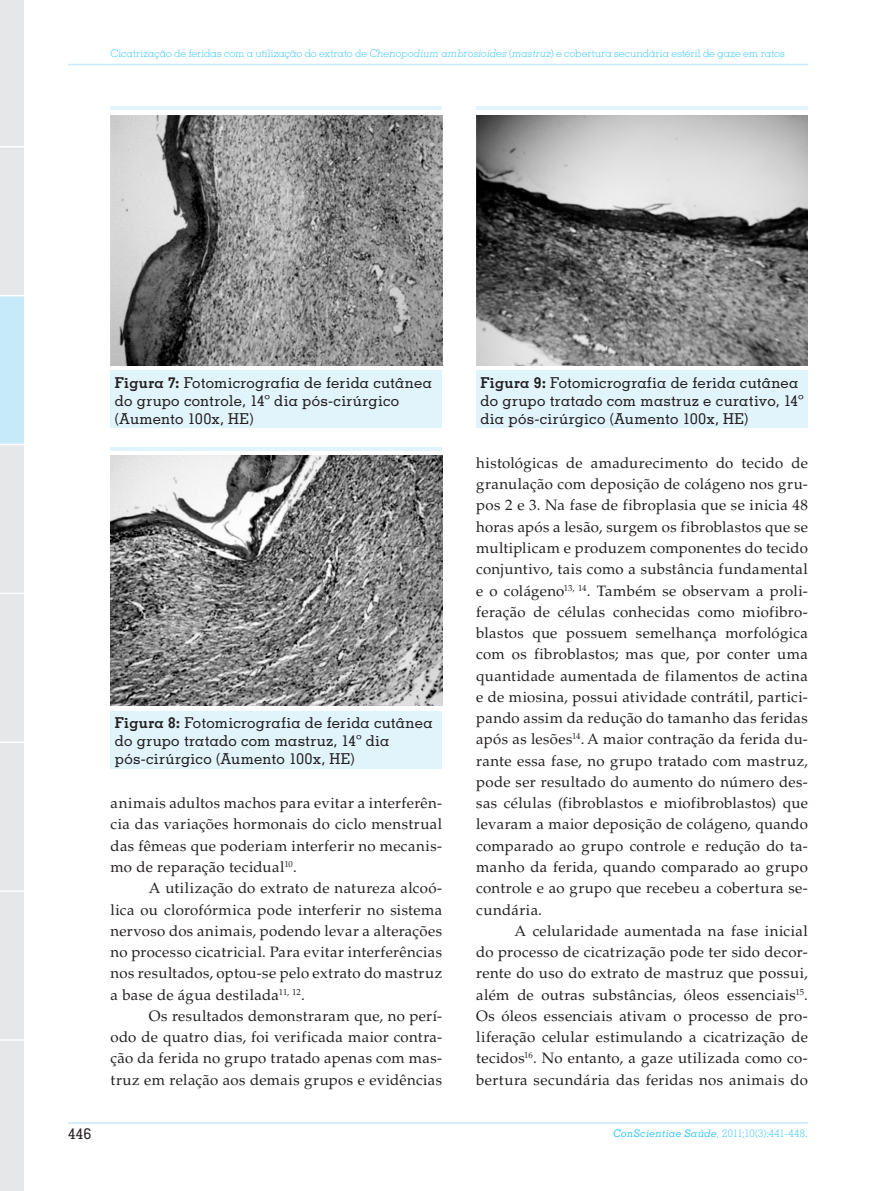
<style>
.page{position:relative;width:893px;height:1191px;background:#fff}
.page>*{position:absolute;margin:0;border:0;box-sizing:border-box;transform-origin:0 0}
.CS_Normal{font:15px/21.3px "Palatino LT Std";letter-spacing:.025em;color:#231f20;text-align:justify}
.CS_Tabela_-_titulo{font:500 15px/18px "Memphis LT Std";letter-spacing:.015em;color:#231f20}
.t1{font:300 10.5px "Memphis LT Std";letter-spacing:.005em;color:#40c7f4}
.s1{font-style:italic}
.s2{font-weight:700}
.s3{font-weight:500;font-style:italic}
</style>
<div class="page">
<hr style="left:68px;top:64px;width:740px;height:1px;background:#c6eafa">
<hr style="left:68px;top:1122px;width:740px;height:1px;background:#c6eafa">
<svg style="left:0;top:0;width:25px;height:1191px;background:#e3e8ec"></svg>
<div style="left:111px;top:106px;width:331px;height:322px;background:#e1f4fc"></div>
<div style="left:111px;top:111px;width:331px;height:259px;background:#fff"></div>
<img style="left:111px;top:115px;width:331px;height:250px">
<div style="left:111px;top:446px;width:331px;height:322px;background:#e1f4fc"></div>
<div style="left:111px;top:451px;width:331px;height:259px;background:#fff"></div>
<img style="left:111px;top:455px;width:331px;height:251px">
<div style="left:476px;top:106px;width:332px;height:322px;background:#e1f4fc"></div>
<svg style="left:476px;top:111px;width:332px;height:259px;background:#ebebeb"></svg>
<img style="left:476px;top:116px;width:332px;height:249px">
<p class="t1" style="left:111px;top:47px;width:676px">Cicatrização de feridas com a utilização do extrato de <span class="s1">Chenopodium ambrosioides</span> (<span class="s1">mastruz</span>) e cobertura secundária estéril de gaze em ratos</p>
<p class="CS_Tabela_-_titulo" style="left:115px;top:374px;width:319px"><span class="s2">Figura 7:</span> Fotomicrografia de ferida cutânea do grupo controle, 14º dia pós-cirúrgico (Aumento 100x, HE)</p>
<p class="CS_Tabela_-_titulo" style="left:115px;top:714px;width:319px"><span class="s2">Figura 8:</span> Fotomicrografia de ferida cutânea do grupo tratado com mastruz, 14º dia pós-cirúrgico (Aumento 100x, HE)</p>
<p class="CS_Normal" style="left:111px;top:792px;width:333px">animais adultos machos para evitar a interferên&shy;cia das variações hormonais do ciclo menstrual das fêmeas que poderiam interferir no mecanis&shy;mo de reparação tecidual<sup>10</sup>.</p>
<p class="CS_Normal" style="left:111px;top:877px;width:333px;text-indent:38px">A utilização do extrato de natureza alcoó&shy;lica ou clorofórmica pode interferir no sistema nervoso dos animais, podendo levar a alterações no processo cicatricial. Para evitar interferências nos resultados, optou-se pelo extrato do mastruz a base de água destilada<sup>11,</sup> <sup>12</sup>.</p>
<p class="CS_Normal" style="left:111px;top:1005px;width:333px;text-indent:38px">Os resultados demonstraram que, no perí&shy;odo de quatro dias, foi verificada maior contra&shy;ção da ferida no grupo tratado apenas com mas&shy;truz em relação aos demais grupos e evidências</p>
<p class="CS_Tabela_-_titulo" style="left:480px;top:374px;width:324px"><span class="s2">Figura 9:</span> Fotomicrografia de ferida cutânea do grupo tratado com mastruz e curativo, 14º dia pós-cirúrgico (Aumento 100x, HE)</p>
<p class="CS_Normal" style="left:476px;top:452px;width:333px">histológicas de amadurecimento do tecido de granulação com deposição de colágeno nos gru&shy;pos 2 e 3. Na fase de fibroplasia que se inicia 48 horas após a lesão, surgem os fibroblastos que se multiplicam e produzem componentes do tecido conjuntivo, tais como a substância fundamental e o colágeno<sup>13,</sup> <sup>14</sup>. Também se observam a proli&shy;feração de células conhecidas como miofibro&shy;blastos que possuem semelhança morfológica com os fibroblastos; mas que, por conter uma quantidade aumentada de filamentos de actina e de miosina, possui atividade contrátil, partici&shy;pando assim da redução do tamanho das feridas após as lesões<sup>14</sup>. A maior contração da ferida du&shy;rante essa fase, no grupo tratado com mastruz, pode ser resultado do aumento do número des&shy;sas células (fibroblastos e miofibroblastos) que levaram a maior deposição de colágeno, quando comparado ao grupo controle e redução do ta&shy;manho da ferida, quando comparado ao grupo controle e ao grupo que recebeu a cobertura se&shy;cundária.</p>
<p class="CS_Normal" style="left:476px;top:920px;width:333px;text-indent:38px">A celularidade aumentada na fase inicial do processo de cicatrização pode ter sido decor&shy;rente do uso do extrato de mastruz que possui, além de outras substâncias, óleos essenciais<sup>15</sup>.<br>Os óleos essenciais ativam o processo de pro&shy;liferação celular estimulando a cicatrização de tecidos<sup>16</sup>. No entanto, a gaze utilizada como co&shy;bertura secundária das feridas nos animais do</p>
<p class="CS_Tabela_-_titulo" style="left:68px;top:1124px;width:25px">446</p>
<p class="t1" style="left:613px;top:1127px;width:196px"><span class="s3">ConScientiae Saúde</span>, 2011;10(3):441-448.</p>
</div>
